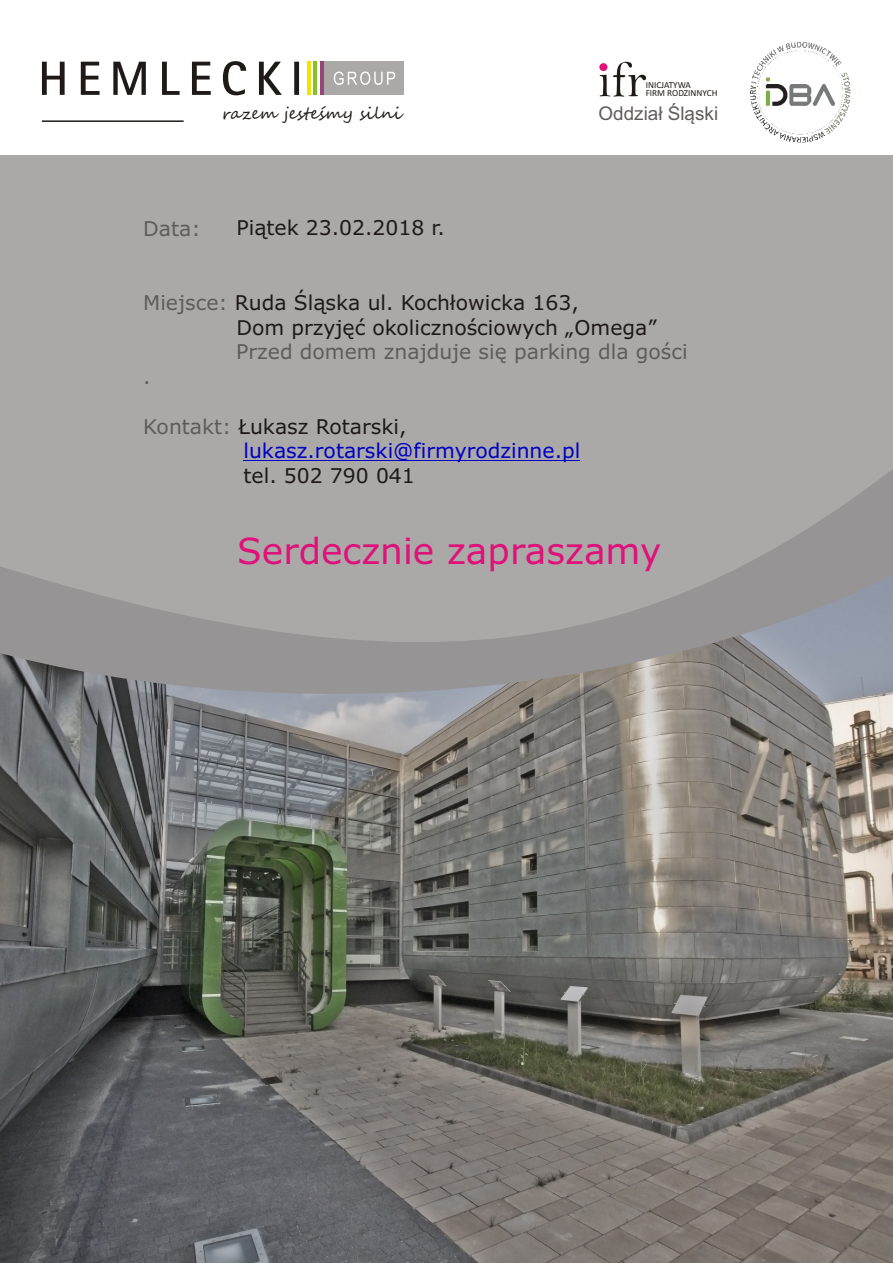
<style>
.page{position:relative;width:893px;height:1263px;background:#fff}
.page>*{position:absolute;margin:0;border:0;box-sizing:border-box;transform-origin:0 0}
.t1{font:36px "Verdana";color:#de127a}
.t2{font:20.4px "Verdana";color:#1f1a17}
.t3{font:20.4px "Verdana";color:#615c5c}
.t4{font:20.4px "Verdana";color:#0000c4}
.t5{font:18.9px "Arial";color:#615c5c}
.t6{font:16.5px "Segoe Script";color:#1f1a17}
.t7{font:9.3px/8.2px "Calibri";color:#1f1a17}
.s1{color:#615c5c}
</style>
<div class="page">
<div style="left:0;top:156px;width:893px;height:1107px;background:#aba8a8"></div>
<svg style="left:0;top:469px;width:893px;height:104px"></svg>
<div style="left:324px;top:62px;width:80px;height:33px;background:#aba8a8"></div>
<svg style="left:42px;top:61px;width:257px;height:34px"></svg>
<svg style="left:334px;top:72px;width:61px;height:13px"></svg>
<hr style="left:320px;top:62px;width:4px;height:33px;background:#964578">
<hr style="left:314px;top:61px;width:3px;height:34px;background:#85c226">
<hr style="left:307px;top:62px;width:3px;height:33px;background:#f2e300">
<hr style="left:42px;top:120px;width:142px;height:2px;background:#1f1a17">
<img style="left:750px;top:42px;width:101px;height:101px">
<svg style="left:599px;top:62px;width:47px;height:35px"></svg>
<hr style="left:243px;top:460px;width:337px;height:1px;background:#0000c4">
<img style="left:0;top:573px;width:893px;height:690px">
<p class="t7" style="left:646px;top:82px;width:73px">INICJATYWA<br>FIRM RODZINNYCH</p>
<p class="t6" style="left:222px;top:107px;width:181px">razem jesteœmy silni</p>
<p class="t5" style="left:598px;top:106px;width:121px">Oddzia³ Œl¹ski</p>
<p class="t3" style="left:143px;top:220px;width:59px">Data:</p>
<p class="t2" style="left:236px;top:220px;width:210px">Pi¹tek 23.02.2018 r.</p>
<p class="t2" style="left:143px;top:294px;width:437px"><span class="s1">Miejsce:</span> Ruda Œl¹ska ul. Koch³owicka 163,</p>
<p class="t3" style="left:236px;top:344px;width:453px">Przed domem znajduje siê parking dla goœci</p>
<p class="t3" style="left:143px;top:368px;width:9px">.</p>
<p class="t2" style="left:143px;top:418px;width:265px"><span class="s1">Kontakt:</span> £ukasz Rotarski,</p>
<p class="t2" style="left:236px;top:319px;width:422px">Dom przyjêæ okolicznoœciowych „Omega”</p>
<p class="t4" style="left:243px;top:443px;width:338px">lukasz.rotarski@firmyrodzinne.pl</p>
<p class="t2" style="left:244px;top:467px;width:173px">tel. 502 790 041</p>
<h1 class="t1" style="left:237px;top:536px;width:426px">Serdecznie zapraszamy</h1>
</div>
